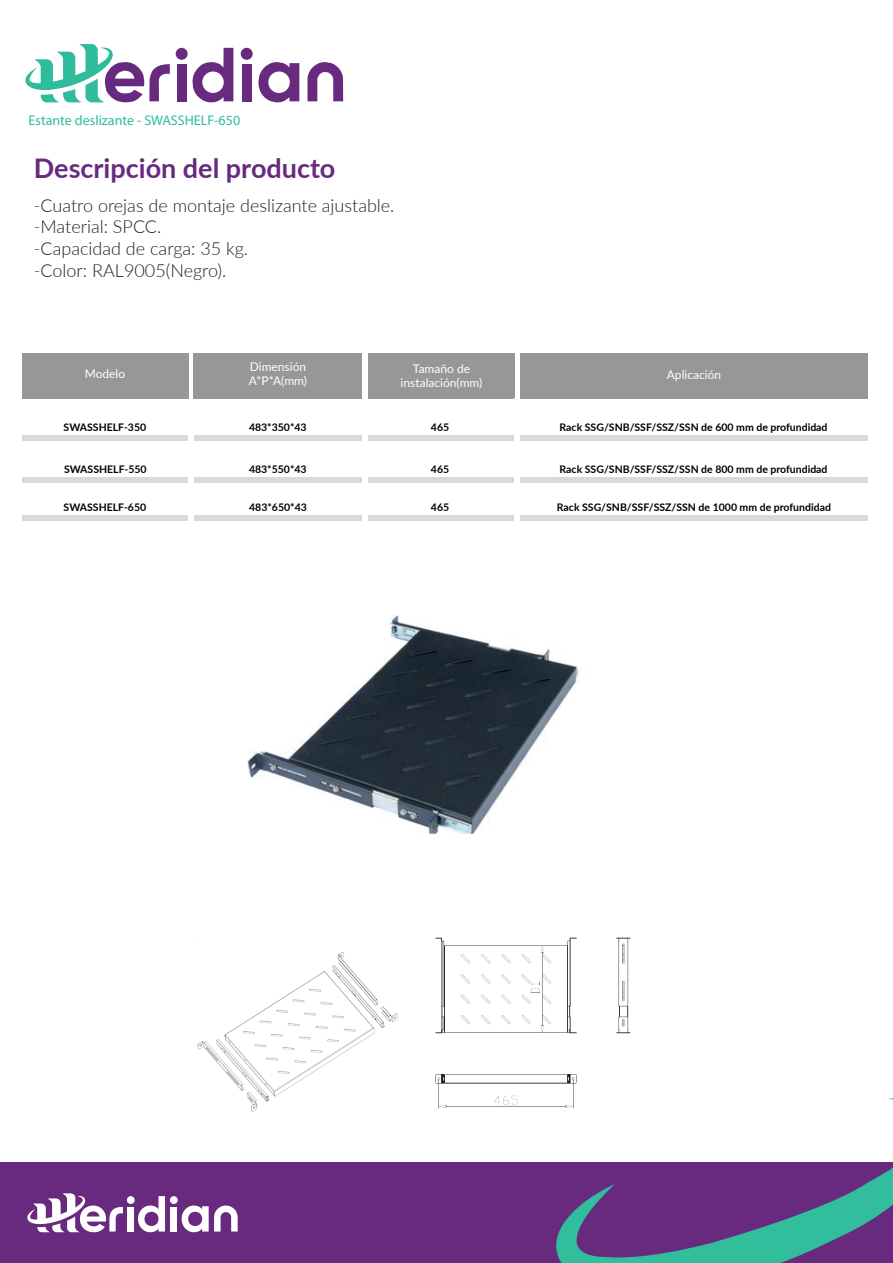
<style>
.page{position:relative;width:893px;height:1263px;background:#fff}
.page>*{position:absolute;margin:0;border:0;box-sizing:border-box;transform-origin:0 0}
.t1{font:700 27px "Lato";color:#682a7e}
.t2{font:300 18px/21.6px "Lato";color:#231f20}
.t3{font:14.1px "Myriad Pro";color:#2fbc9c}
.t4{font:12px/14.4px "Lato";color:#fff}
.t5{font:700 10.5px "Lato";color:#000001}
</style>
<div class="page">
<div style="left:22px;top:477px;width:846px;height:5px;background:#d8dad9"></div>
<div style="left:22px;top:353px;width:167px;height:45px;background:#959798"></div>
<div style="left:193px;top:353px;width:169px;height:45px;background:#959798"></div>
<div style="left:368px;top:353px;width:146px;height:45px;background:#959798"></div>
<div style="left:22px;top:435px;width:846px;height:6px;background:#d8dad9"></div>
<div style="left:22px;top:515px;width:846px;height:6px;background:#d8dad9"></div>
<div style="left:520px;top:353px;width:348px;height:45px;background:#959798"></div>
<div style="left:189px;top:400px;width:5px;height:164px;background:#fff"></div>
<div style="left:362px;top:398px;width:5px;height:167px;background:#fff"></div>
<div style="left:514px;top:398px;width:5px;height:160px;background:#fff"></div>
<img style="left:247px;top:615px;width:332px;height:219px">
<div style="left:566px;top:554px;width:130px;height:109px;background:#fff"></div>
<img style="left:197px;top:937px;width:434px;height:175px">
<div style="left:177px;top:64px;width:9px;height:37px;background:#682a7e"></div>
<div style="left:176px;top:48px;width:12px;height:12px;background:#682a7e;border-radius:50%"></div>
<svg style="left:192px;top:48px;width:41px;height:55px"></svg>
<div style="left:242px;top:64px;width:9px;height:37px;background:#682a7e"></div>
<div style="left:241px;top:48px;width:12px;height:12px;background:#682a7e;border-radius:50%"></div>
<svg style="left:258px;top:62px;width:41px;height:41px"></svg>
<svg style="left:307px;top:62px;width:36px;height:39px"></svg>
<svg style="left:25px;top:44px;width:145px;height:59px"></svg>
<div style="left:202px;top:72px;width:22px;height:21px;background:#fff;border-radius:50%"></div>
<div style="left:268px;top:72px;width:22px;height:21px;background:#fff;border-radius:50%"></div>
<div style="left:0;top:1163px;width:893px;height:100px;background:#682a7e"></div>
<svg style="left:27px;top:1193px;width:211px;height:39px"></svg>
<svg style="left:533px;top:1094px;width:360px;height:169px"></svg>
<h3 class="t3" style="left:29px;top:111px;width:213px">Estante deslizante - SWASSHELF-650</h3>
<h1 class="t1" style="left:34px;top:148px;width:303px">Descripción del producto</h1>
<h2 class="t2" style="left:34px;top:194px;width:362px">-Cuatro orejas de montaje deslizante ajustable. -Material: SPCC.<br>-Capacidad de carga: 35 kg.<br>-Color: RAL9005(Negro).</h2>
<p class="t4" style="left:85px;top:366px;width:42px">Modelo</p>
<p class="t4" style="left:249px;top:358px;width:60px">Dimensión<br>A*P*A(mm)</p>
<p class="t4" style="left:401px;top:361px;width:83px;text-align:center">Tamaño de instalación(mm)</p>
<p class="t4" style="left:667px;top:367px;width:56px">Aplicación</p>
<p class="t5" style="left:64px;top:419px;width:84px">SWASSHELF-350</p>
<p class="t5" style="left:64px;top:461px;width:84px">SWASSHELF-550</p>
<p class="t5" style="left:64px;top:500px;width:84px">SWASSHELF-650</p>
<p class="t5" style="left:249px;top:419px;width:59px">483*350*43</p>
<p class="t5" style="left:249px;top:461px;width:59px">483*550*43</p>
<p class="t5" style="left:249px;top:500px;width:59px">483*650*43</p>
<p class="t5" style="left:560px;top:419px;width:269px">Rack SSG/SNB/SSF/SSZ/SSN de 600 mm de profundidad</p>
<p class="t5" style="left:560px;top:461px;width:269px">Rack SSG/SNB/SSF/SSZ/SSN de 800 mm de profundidad</p>
<p class="t5" style="left:557px;top:500px;width:276px">Rack SSG/SNB/SSF/SSZ/SSN de 1000 mm de profundidad</p>
<p class="t5" style="left:431px;top:419px;width:20px">465</p>
<p class="t5" style="left:431px;top:461px;width:20px">465</p>
<p class="t5" style="left:431px;top:500px;width:20px">465</p>
</div>
